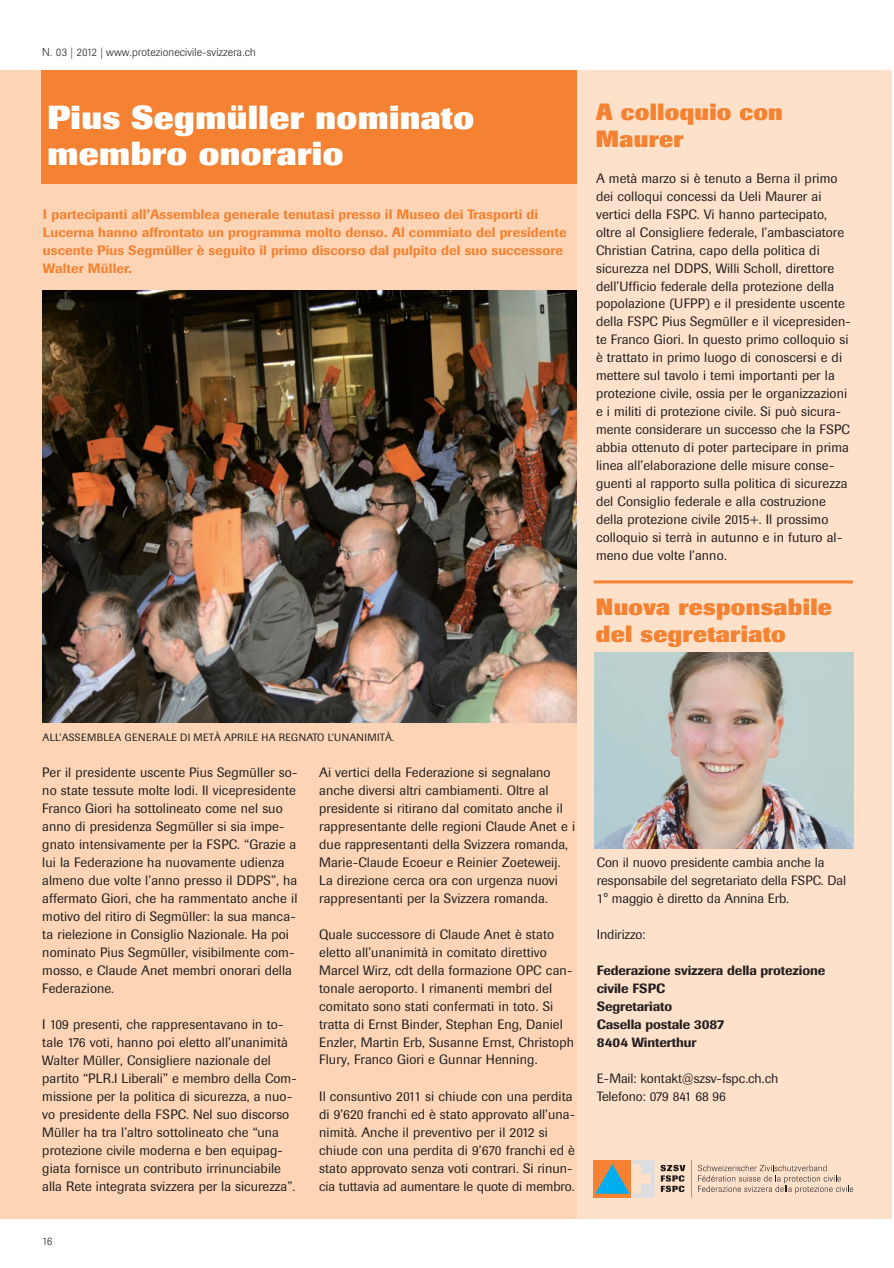
<style>
.page{position:relative;width:894px;height:1268px;background:#fff}
.page>*{position:absolute;margin:0;border:0;box-sizing:border-box;transform-origin:0 0}
.t1{font:800 33px/36px "Berthold Imago BQ";letter-spacing:.015em;color:#fff}
.t2{font:800 23.25px/27px "Berthold Imago BQ";letter-spacing:.015em;color:#f48232}
.t3{font:13.5px/18px "Berthold Imago BQ";letter-spacing:.005em;color:#231f20}
.t4{font:500 13.5px/18px "Berthold Imago BQ";letter-spacing:.005em;color:#f48232}
.t5{font:13.35px/18px "Berthold Imago BQ";letter-spacing:-.005em;color:#231f20}
.t6{font:500 13.35px/18px "Berthold Imago BQ";letter-spacing:-.01em;color:#231f20}
.t7{font:300 11.25px "Berthold Imago BQ";letter-spacing:.01em;color:#231f20}
.t8{font:10.5px "Berthold Imago BQ";letter-spacing:.025em;color:#231f20}
</style>
<div class="page">
<img style="left:0;top:70px;width:892px;height:1149px">
<p class="t7" style="left:42px;top:46px;width:215px">N. 03 | 2012 | www.protezionecivile-svizzera.ch</p>
<h1 class="t1" style="left:48px;top:99px;width:428px">Pius Segmüller nominato membro onorario</h1>
<p class="t4" style="left:43px;top:205px;width:525px">I partecipanti all’Assemblea generale tenutasi presso il Museo dei Trasporti di Lucerna hanno affrontato un programma molto denso. Al commiato del presidente uscente Pius Segmüller è seguito il primo discorso dal pulpito del suo successore Walter Müller.</p>
<h2 class="t2" style="left:596px;top:99px;width:188px">A colloquio con<br>Maurer</h2>
<p class="t3" style="left:596px;top:169px;width:256px">A metà marzo si è tenuto a Berna il primo dei colloqui concessi da Ueli Maurer ai vertici della FSPC. Vi hanno partecipato, oltre al Consigliere federale, l’ambasciatore Christian Catrina, capo della politica di sicurezza nel DDPS, Willi Scholl, direttore dell’Ufficio federale della protezione della popolazione (UFPP) e il presidente uscente della FSPC Pius Segmüller e il vicepresiden&shy;te Franco Giori. In questo primo colloquio si è trattato in primo luogo di conoscersi e di mettere sul tavolo i temi importanti per la protezione civile, ossia per le organizzazioni e i militi di protezione civile. Si può sicura&shy;mente considerare un successo che la FSPC abbia ottenuto di poter partecipare in prima linea all’elaborazione delle misure conse&shy;guenti al rapporto sulla politica di sicurezza del Consiglio federale e alla costruzione della protezione civile 2015+. Il prossimo colloquio si terrà in autunno e in futuro al&shy;meno due volte l’anno.</p>
<h2 class="t2" style="left:596px;top:593px;width:237px">Nuova responsabile del segretariato</h2>
<p class="t8" style="left:43px;top:732px;width:353px">ALL’ASSEMBLEA GENERALE DI METÀ APRILE HA REGNATO L’UNANIMITÀ.</p>
<p class="t3" style="left:42px;top:763px;width:257px">Per il presidente uscente Pius Segmüller so&shy;no state tessute molte lodi. Il vicepresidente Franco Giori ha sottolineato come nel suo anno di presidenza Segmüller si sia impe&shy;gnato intensivamente per la FSPC. “Grazie a lui la Federazione ha nuovamente udienza almeno due volte l’anno presso il DDPS”, ha affermato Giori, che ha rammentato anche il motivo del ritiro di Segmüller: la sua manca&shy;ta rielezione in Consiglio Nazionale. Ha poi nominato Pius Segmüller, visibilmente com&shy;mosso, e Claude Anet membri onorari della Federazione.</p>
<p class="t3" style="left:42px;top:1015px;width:256px">I 109 presenti, che rappresentavano in to&shy;tale 176 voti, hanno poi eletto all’unanimità Walter Müller, Consigliere nazionale del partito “PLR.I Liberali” e membro della Com&shy;missione per la politica di sicurezza, a nuo&shy;vo presidente della FSPC. Nel suo discorso Müller ha tra l’altro sottolineato che “una protezione civile moderna e ben equipag&shy;giata fornisce un contributo irrinunciabile alla Rete integrata svizzera per la sicurezza”.</p>
<p class="t7" style="left:42px;top:1235px;width:12px">16</p>
<p class="t3" style="left:319px;top:763px;width:257px">Ai vertici della Federazione si segnalano anche diversi altri cambiamenti. Oltre al presidente si ritirano dal comitato anche il rappresentante delle regioni Claude Anet e i due rappresentanti della Svizzera romanda, Marie-Claude Ecoeur e Reinier Zoeteweij.<br>La direzione cerca ora con urgenza nuovi rappresentanti per la Svizzera romanda.</p>
<p class="t3" style="left:319px;top:925px;width:256px">Quale successore di Claude Anet è stato eletto all’unanimità in comitato direttivo Marcel Wirz, cdt della formazione OPC can&shy;tonale aeroporto. I rimanenti membri del comitato sono stati confermati in toto. Si tratta di Ernst Binder, Stephan Eng, Daniel Enzler, Martin Erb, Susanne Ernst, Christoph Flury, Franco Giori e Gunnar Henning.</p>
<p class="t3" style="left:319px;top:1087px;width:257px">Il consuntivo 2011 si chiude con una perdita di 9’620 franchi ed è stato approvato all’una&shy;nimità. Anche il preventivo per il 2012 si chiude con una perdita di 9’670 franchi ed è stato approvato senza voti contrari. Si rinun-</p>
<p class="t5" style="left:319px;top:1177px;width:257px">cia tuttavia ad aumentare le quote di membro.</p>
<p class="t5" style="left:597px;top:853px;width:251px">Con il nuovo presidente cambia anche la responsabile del segretariato della FSPC. Dal<br>1° maggio è diretto da Annina Erb.</p>
<p class="t5" style="left:597px;top:925px;width:50px">Indirizzo:</p>
<p class="t6" style="left:597px;top:961px;width:230px">Federazione svizzera della protezione civile FSPC<br>Segretariato<br>Casella postale 3087<br>8404 Winterthur</p>
<p class="t5" style="left:597px;top:1069px;width:183px">E-Mail: kontakt@szsv-fspc.ch.ch<br>Telefono: 079 841 68 96</p>
</div>
